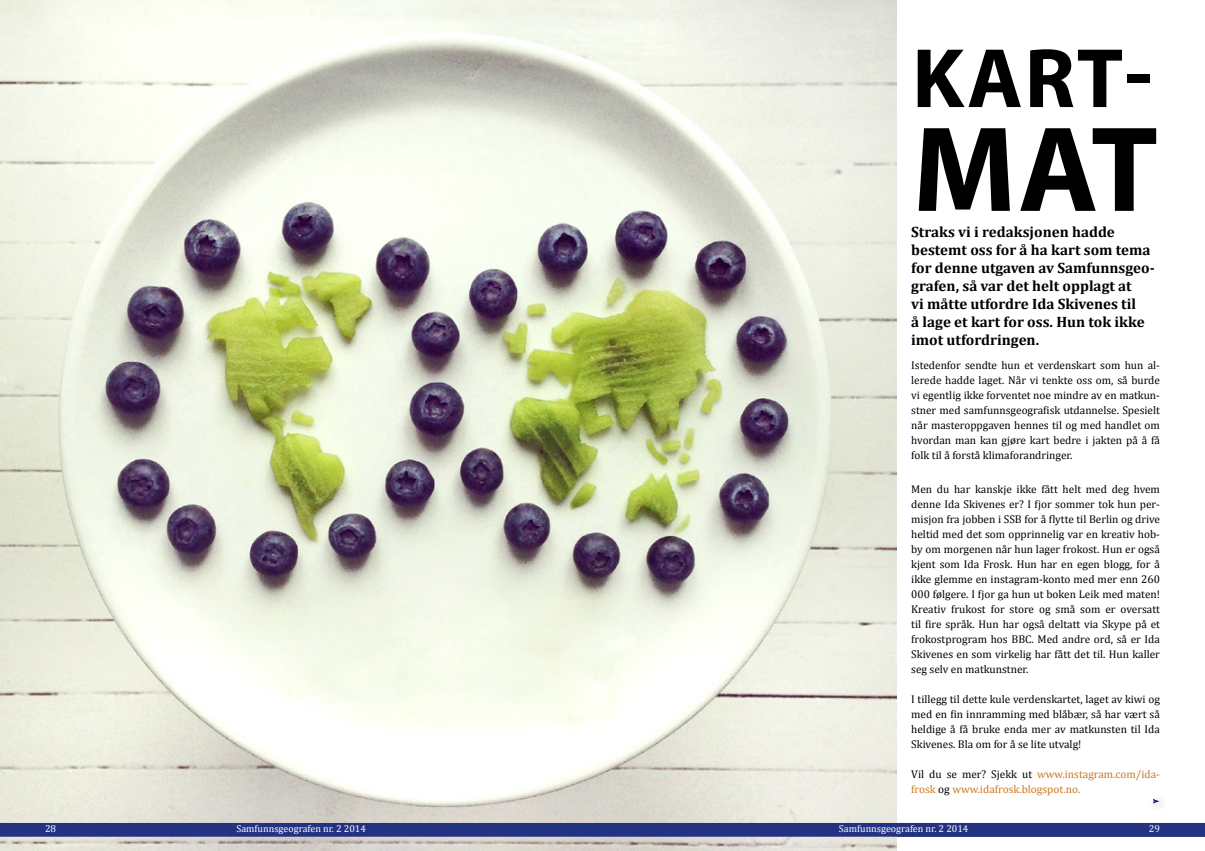
<style>
.page{position:relative;width:1205px;height:851px;background:#fff}
.page>*{position:absolute;margin:0;border:0;box-sizing:border-box;transform-origin:0 0}
.t1{font:700 122.5px "Myriad Pro";color:#000}
.t2{font:700 85px "Myriad Pro";color:#000}
.t3{font:700 15px/18px "Cambria";color:#000}
.t4{font:11.25px/15px "Cambria";color:#000;text-align:justify}
.t5{font:11.25px/15px "Cambria";color:#cc781f}
.t6{font:10px "Cambria";color:#fff}
.s1{color:#000}
</style>
<div class="page">
<img style="left:0;top:0;width:896px;height:850px">
<svg style="left:0;top:822px;width:1205px;height:14px;background:#313e88"></svg>
<div style="left:1150px;top:796px;width:10px;height:9px;background:#000;opacity:.5"></div>
<h2 class="t2" style="left:912px;top:23px;width:242px">KART-</h2>
<h1 class="t1" style="left:912px;top:90px;width:247px">MAT</h1>
<h3 class="t3" style="left:911px;top:240px;width:245px">bestemt oss for å ha kart som tema for denne utgaven av Samfunnsgeo&shy;grafen, så var det helt opplagt at<br>vi måtte utfordre Ida Skivenes til<br>å lage et kart for oss. Hun tok ikke imot utfordringen.</h3>
<p class="t4" style="left:911px;top:357px;width:250px">Istedenfor sendte hun et verdenskart som hun al&shy;lerede hadde laget. Når vi tenkte oss om, så burde vi egentlig ikke forventet noe mindre av en matkun&shy;stner med samfunnsgeografisk utdannelse. Spesielt når masteroppgaven hennes til og med handlet om hvordan man kan gjøre kart bedre i jakten på å få folk til å forstå klimaforandringer.</p>
<p class="t4" style="left:911px;top:481px;width:250px">Men du har kanskje ikke fått helt med deg hvem denne Ida Skivenes er? I fjor sommer tok hun per&shy;misjon fra jobben i SSB for å flytte til Berlin og drive heltid med det som opprinnelig var en kreativ hob&shy;by om morgenen når hun lager frokost. Hun er også kjent som Ida Frosk. Hun har en egen blogg, for å ikke glemme en instagram-konto med mer enn 260<br>000 følgere. I fjor ga hun ut boken Leik med maten!<br>Kreativ frukost for store og små som er oversatt til fire språk. Hun har også deltatt via Skype på et frokostprogram hos BBC. Med andre ord, så er Ida Skivenes en som virkelig har fått det til. Hun kaller seg selv en matkunstner.</p>
<p class="t4" style="left:911px;top:691px;width:250px">I tillegg til dette kule verdenskartet, laget av kiwi og med en fin innramming med blåbær, så har vært så heldige å få bruke enda mer av matkunsten til Ida Skivenes. Bla om for å se lite utvalg!</p>
<p class="t5" style="left:911px;top:766px;width:250px"><span class="s1">Vil du se mer? Sjekk ut</span> www.instagram.com/ida&shy;frosk <span class="s1">og</span> www.idafrosk.blogspot.no.</p>
<h3 class="t3" style="left:911px;top:222px;width:205px">Straks vi i redaksjonen hadde</h3>
<p class="t6" style="left:45px;top:823px;width:13px">28</p>
<p class="t6" style="left:236px;top:823px;width:131px">Samfunnsgeografen nr. 2 2014</p>
<p class="t6" style="left:839px;top:823px;width:131px">Samfunnsgeografen nr. 2 2014</p>
<p class="t6" style="left:1149px;top:823px;width:13px">29</p>
</div>
